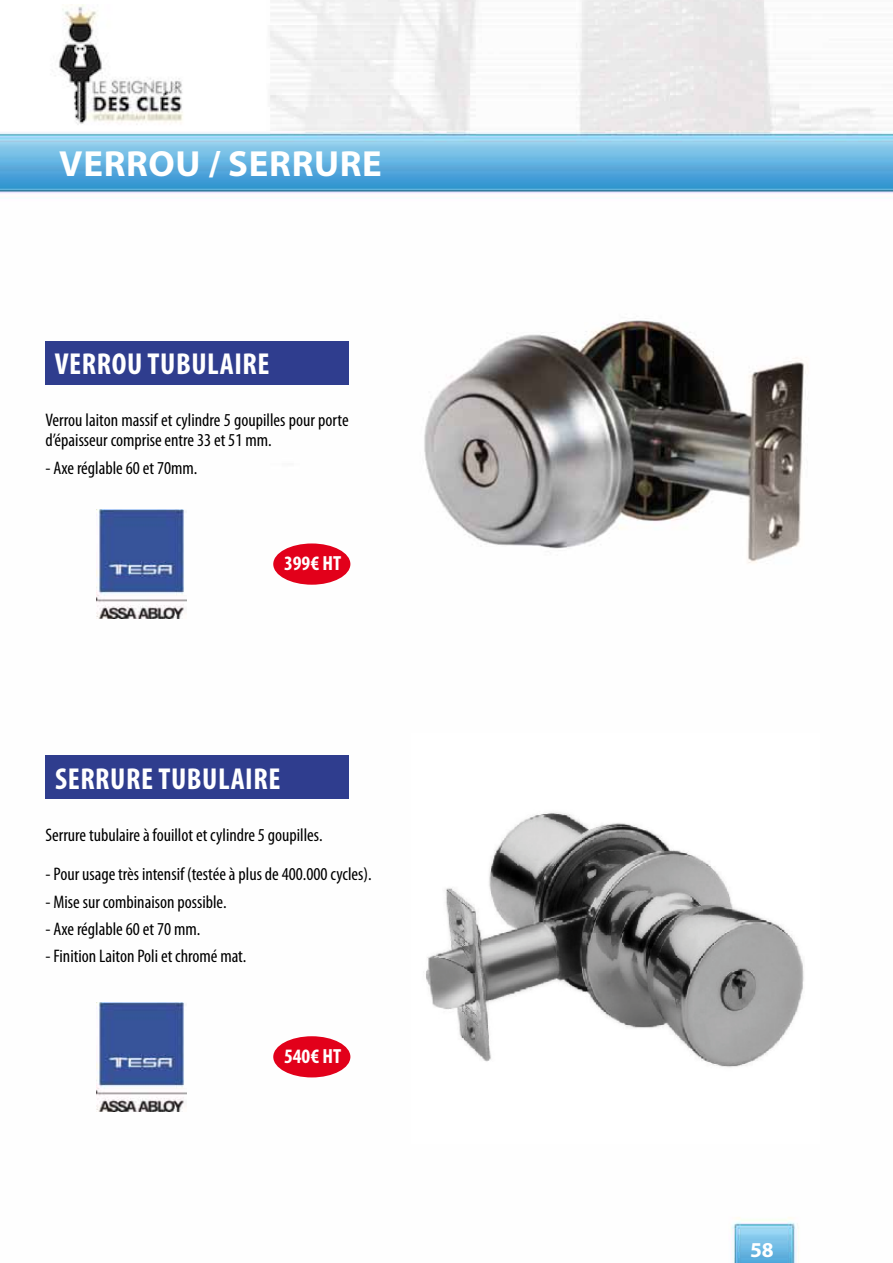
<style>
.page{position:relative;width:893px;height:1263px;background:#fff}
.page>*{position:absolute;margin:0;border:0;box-sizing:border-box;transform-origin:0 0}
.t1{font:700 36.45px "Myriad Pro";letter-spacing:.02em;color:#fff}
.t2{font:700 condensed 30.45px "Myriad Pro";letter-spacing:.02em;color:#fff}
.t3{font:700 21px "Myriad Pro";color:#fff}
.t4{font:700 condensed 20.55px "Myriad Pro";color:#fff}
.t5{font:condensed 18.3px/19.8px "Myriad Pro";color:#000}
.s1{font-size:21.3px}
</style>
<div class="page">
<img style="left:0;top:0;width:893px;height:1262px">
<div style="left:45px;top:341px;width:304px;height:43px;background:#2f3d8e"></div>
<div style="left:273px;top:543px;width:77px;height:42px;background:#e2001a;border-radius:50%"></div>
<img style="left:412px;top:305px;width:407px;height:269px">
<div style="left:45px;top:756px;width:304px;height:43px;background:#2f3d8e"></div>
<div style="left:273px;top:1036px;width:77px;height:41px;background:#e2001a;border-radius:50%"></div>
<img style="left:412px;top:734px;width:408px;height:409px">
<img style="left:97px;top:509px;width:89px;height:110px">
<img style="left:97px;top:1002px;width:89px;height:109px">
<div style="left:0;top:0;width:265px;height:130px;background:#fff"></div>
<img style="left:58px;top:4px;width:125px;height:121px">
<h1 class="t1" style="left:59px;top:140px;width:324px">VERROU / SERRURE</h1>
<h2 class="t2" style="left:55px;top:345px;width:216px">VERROU TUBULAIRE</h2>
<p class="t5" style="left:45px;top:410px;width:305px">Verrou laiton massif et cylindre 5 goupilles pour porte d’épaisseur comprise entre 33 et 51 mm.</p>
<p class="t5" style="left:45px;top:457px;width:154px">- Axe réglable 60 et 70mm.</p>
<p class="t4" style="left:284px;top:551px;width:59px">399€ HT</p>
<h2 class="t2" style="left:55px;top:759px;width:227px">SERRURE TUBULAIRE</h2>
<p class="t5" style="left:45px;top:825px;width:279px">Serrure tubulaire à fouillot et cylindre 5 goupilles.</p>
<p class="t5" style="left:45px;top:864px;width:328px">- Pour usage très intensif (testée à plus de 400.000 cycles).</p>
<p class="t5" style="left:45px;top:891px;width:183px">- Mise sur combinaison possible.</p>
<p class="t5" style="left:45px;top:919px;width:156px">- Axe réglable 60 et 70 mm.</p>
<p class="t5" style="left:45px;top:946px;width:202px">- Finition Laiton Poli et chromé mat.</p>
<p class="t4" style="left:284px;top:1043px;width:59px">540€ HT</p>
<p class="t3" style="left:745px;top:1227px;width:30px">58<span class="s1">58</span></p>
</div>
